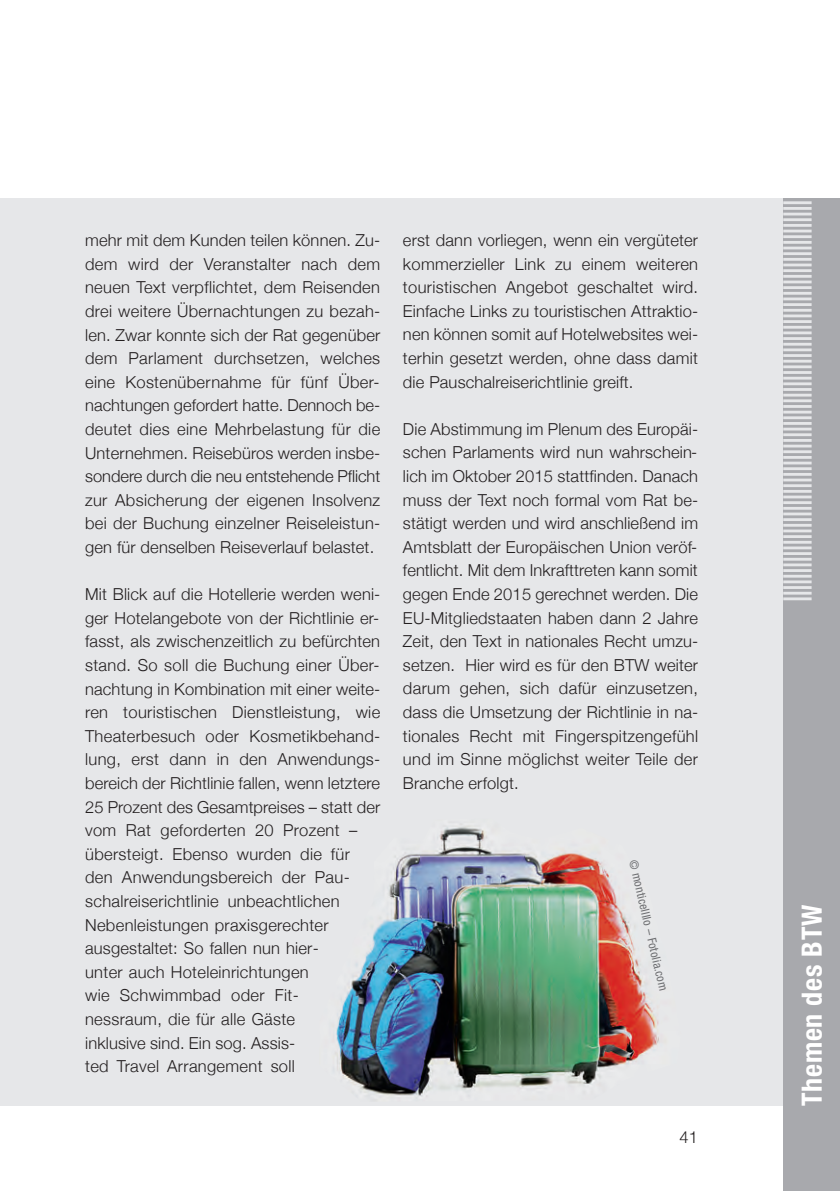
<style>
.page{position:relative;width:840px;height:1191px;background:#fff}
.page>*{position:absolute;margin:0;border:0;box-sizing:border-box;transform-origin:0 0}
.t1{font:700 condensed 28px "Helvetica Neue";letter-spacing:.025em;color:#fff}
.t2{font:300 16.4px/23.6px "Helvetica Neue";letter-spacing:.02em;color:#231f20;text-align:justify}
.t3{font:condensed 12px "Helvetica Neue";color:#6c6d70}
</style>
<div class="page">
<div style="left:0;top:198px;width:782px;height:908px;background:#e6e7e9"></div>
<div style="left:782px;top:198px;width:57px;height:993px;background:#a8a9ad"></div>
<hr style="left:782px;top:201px;width:29px;height:3px;background:#e6e7e9">
<hr style="left:782px;top:207px;width:29px;height:3px;background:#e6e7e9">
<hr style="left:782px;top:213px;width:29px;height:2px;background:#e6e7e9">
<hr style="left:782px;top:218px;width:29px;height:3px;background:#e6e7e9">
<hr style="left:782px;top:224px;width:29px;height:3px;background:#e6e7e9">
<hr style="left:782px;top:230px;width:29px;height:2px;background:#e6e7e9">
<hr style="left:782px;top:235px;width:29px;height:3px;background:#e6e7e9">
<hr style="left:782px;top:241px;width:29px;height:3px;background:#e6e7e9">
<hr style="left:782px;top:247px;width:29px;height:2px;background:#e6e7e9">
<hr style="left:782px;top:252px;width:29px;height:3px;background:#e6e7e9">
<hr style="left:782px;top:258px;width:29px;height:3px;background:#e6e7e9">
<hr style="left:782px;top:263px;width:29px;height:3px;background:#e6e7e9">
<hr style="left:782px;top:269px;width:29px;height:3px;background:#e6e7e9">
<hr style="left:782px;top:275px;width:29px;height:3px;background:#e6e7e9">
<hr style="left:782px;top:280px;width:29px;height:3px;background:#e6e7e9">
<hr style="left:782px;top:286px;width:29px;height:3px;background:#e6e7e9">
<hr style="left:782px;top:292px;width:29px;height:3px;background:#e6e7e9">
<hr style="left:782px;top:297px;width:29px;height:3px;background:#e6e7e9">
<hr style="left:782px;top:303px;width:29px;height:3px;background:#e6e7e9">
<hr style="left:782px;top:309px;width:29px;height:3px;background:#e6e7e9">
<hr style="left:782px;top:314px;width:29px;height:3px;background:#e6e7e9">
<hr style="left:782px;top:320px;width:29px;height:3px;background:#e6e7e9">
<hr style="left:782px;top:326px;width:29px;height:3px;background:#e6e7e9">
<hr style="left:782px;top:331px;width:29px;height:3px;background:#e6e7e9">
<hr style="left:782px;top:337px;width:29px;height:3px;background:#e6e7e9">
<hr style="left:782px;top:343px;width:29px;height:3px;background:#e6e7e9">
<hr style="left:782px;top:348px;width:29px;height:3px;background:#e6e7e9">
<hr style="left:782px;top:354px;width:29px;height:3px;background:#e6e7e9">
<hr style="left:782px;top:360px;width:29px;height:2px;background:#e6e7e9">
<hr style="left:782px;top:365px;width:29px;height:3px;background:#e6e7e9">
<hr style="left:782px;top:371px;width:29px;height:3px;background:#e6e7e9">
<hr style="left:782px;top:377px;width:29px;height:2px;background:#e6e7e9">
<hr style="left:782px;top:382px;width:29px;height:3px;background:#e6e7e9">
<hr style="left:782px;top:388px;width:29px;height:3px;background:#e6e7e9">
<hr style="left:782px;top:394px;width:29px;height:2px;background:#e6e7e9">
<hr style="left:782px;top:399px;width:29px;height:3px;background:#e6e7e9">
<hr style="left:782px;top:405px;width:29px;height:3px;background:#e6e7e9">
<hr style="left:782px;top:411px;width:29px;height:2px;background:#e6e7e9">
<hr style="left:782px;top:416px;width:29px;height:3px;background:#e6e7e9">
<hr style="left:782px;top:422px;width:29px;height:3px;background:#e6e7e9">
<hr style="left:782px;top:428px;width:29px;height:2px;background:#e6e7e9">
<hr style="left:782px;top:433px;width:29px;height:3px;background:#e6e7e9">
<hr style="left:782px;top:439px;width:29px;height:3px;background:#e6e7e9">
<hr style="left:782px;top:444px;width:29px;height:3px;background:#e6e7e9">
<hr style="left:782px;top:450px;width:29px;height:3px;background:#e6e7e9">
<hr style="left:782px;top:456px;width:29px;height:3px;background:#e6e7e9">
<hr style="left:782px;top:461px;width:29px;height:3px;background:#e6e7e9">
<hr style="left:782px;top:467px;width:29px;height:3px;background:#e6e7e9">
<hr style="left:782px;top:473px;width:29px;height:3px;background:#e6e7e9">
<hr style="left:782px;top:478px;width:29px;height:3px;background:#e6e7e9">
<hr style="left:782px;top:484px;width:29px;height:3px;background:#e6e7e9">
<hr style="left:782px;top:490px;width:29px;height:3px;background:#e6e7e9">
<hr style="left:782px;top:495px;width:29px;height:3px;background:#e6e7e9">
<hr style="left:782px;top:501px;width:29px;height:3px;background:#e6e7e9">
<hr style="left:782px;top:507px;width:29px;height:3px;background:#e6e7e9">
<hr style="left:782px;top:512px;width:29px;height:3px;background:#e6e7e9">
<hr style="left:782px;top:518px;width:29px;height:3px;background:#e6e7e9">
<hr style="left:782px;top:524px;width:29px;height:3px;background:#e6e7e9">
<hr style="left:782px;top:529px;width:29px;height:3px;background:#e6e7e9">
<hr style="left:782px;top:535px;width:29px;height:3px;background:#e6e7e9">
<hr style="left:782px;top:541px;width:29px;height:2px;background:#e6e7e9">
<hr style="left:782px;top:546px;width:29px;height:3px;background:#e6e7e9">
<hr style="left:782px;top:552px;width:29px;height:3px;background:#e6e7e9">
<hr style="left:782px;top:558px;width:29px;height:2px;background:#e6e7e9">
<hr style="left:782px;top:563px;width:29px;height:3px;background:#e6e7e9">
<hr style="left:782px;top:569px;width:29px;height:3px;background:#e6e7e9">
<hr style="left:782px;top:575px;width:29px;height:2px;background:#e6e7e9">
<hr style="left:782px;top:580px;width:29px;height:3px;background:#e6e7e9">
<hr style="left:782px;top:586px;width:29px;height:3px;background:#e6e7e9">
<hr style="left:782px;top:592px;width:29px;height:2px;background:#e6e7e9">
<hr style="left:782px;top:597px;width:29px;height:3px;background:#e6e7e9">
<img style="left:335px;top:826px;width:324px;height:270px">
<p class="t2" style="left:85px;top:228px;width:296px">mehr mit dem Kunden teilen können. Zu&shy;dem wird der Veranstalter nach dem neuen Text verpflichtet, dem Reisenden drei weitere Übernachtungen zu bezah&shy;len. Zwar konnte sich der Rat gegenüber dem Parlament durchsetzen, welches eine Kostenübernahme für fünf Über&shy;nachtungen gefordert hatte. Dennoch be&shy;deutet dies eine Mehrbelastung für die Unternehmen. Reisebüros werden insbe&shy;sondere durch die neu entstehende Pflicht zur Absicherung der eigenen Insolvenz bei der Buchung einzelner Reiseleistun&shy;gen für denselben Reiseverlauf belastet.</p>
<p class="t2" style="left:85px;top:582px;width:296px;text-align:left">Mit Blick auf die Hotellerie werden weni&shy;ger Hotelangebote von der Richtlinie er&shy;fasst, als zwischenzeitlich zu befürchten stand. So soll die Buchung einer Über&shy;nachtung in Kombination mit einer weite&shy;ren touristischen Dienstleistung, wie Theaterbesuch oder Kosmetikbehand&shy;lung, erst dann in den Anwendungs - bereich der Richtlinie fallen, wenn letztere 25 Prozent des Gesamtpreises – statt der vom Rat geforderten 20 Prozent – übersteigt. Ebenso wurden die für den Anwendungsbereich der Pau&shy;schalreiserichtlinie unbeachtlichen Nebenleistungen praxisgerechter ausgestaltet: So fallen nun hier -<br>unter auch Hoteleinrichtungen<br>wie Schwimmbad oder Fit-<br>nessraum, die für alle Gäste<br>inklusive sind. Ein sog. Assis-<br>ted Travel Arrangement soll</p>
<p class="t2" style="left:403px;top:228px;width:296px">erst dann vorliegen, wenn ein vergüteter kommerzieller Link zu einem weiteren touristischen Angebot geschaltet wird.<br>Einfache Links zu touristischen Attraktio&shy;nen können somit auf Hotelwebsites wei&shy;terhin gesetzt werden, ohne dass damit die Pauschalreiserichtlinie greift.</p>
<p class="t2" style="left:403px;top:417px;width:297px">Die Abstimmung im Plenum des Europäi&shy;schen Parlaments wird nun wahrschein&shy;lich im Oktober 2015 stattfinden. Danach muss der Text noch formal vom Rat be&shy;stätigt werden und wird anschließend im Amtsblatt der Europäischen Union veröf&shy;fentlicht. Mit dem Inkrafttreten kann somit gegen Ende 2015 gerechnet werden. Die EU-Mitgliedstaaten haben dann 2 Jahre Zeit, den Text in nationales Recht umzu&shy;setzen. Hier wird es für den BTW weiter darum gehen, sich dafür einzusetzen, dass die Umsetzung der Richtlinie in na&shy;tionales Recht mit Fingerspitzengefühl und im Sinne möglichst weiter Teile der Branche erfolgt.</p>
<p class="t3" style="left:637px;top:859px;width:135px;rotate:77deg">© monticellllo – Fotolia.com</p>
<p class="t2" style="left:679px;top:1125px;width:20px">41</p>
<h1 class="t1" style="left:788px;top:1106px;width:202px;rotate:-90deg">Themen des BTW</h1>
</div>
